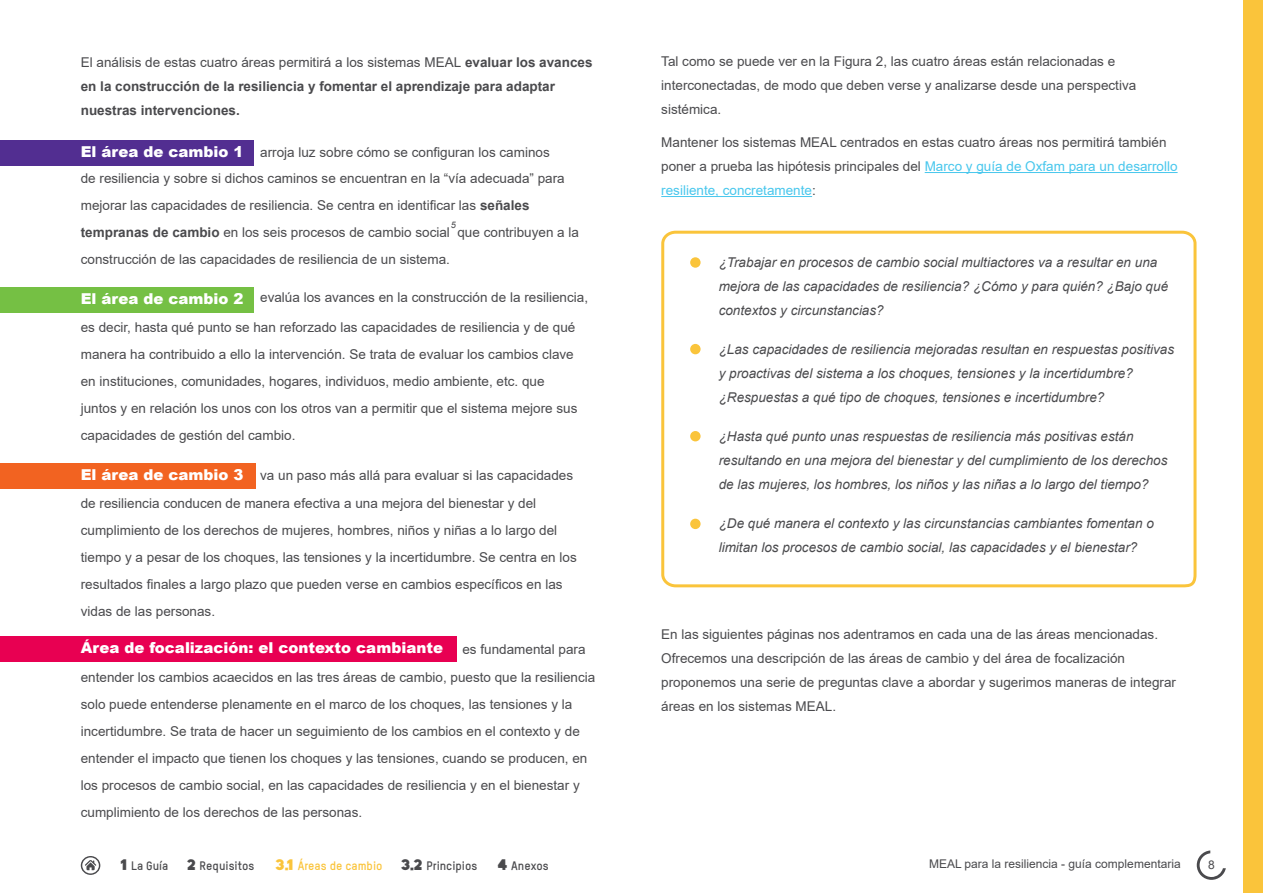
<style>
.page{position:relative;width:1263px;height:893px;background:#fff}
.page>*{position:absolute;margin:0;border:0;box-sizing:border-box;transform-origin:0 0}
.t1{font:900 15px "Arial";color:#fff}
.t2{font:13.5px/27px "Arial";color:#4a4a4d}
.t3{font:italic 13.5px/24px "Arial";color:#4a4a4d}
.t4{font:700 13.5px/24px "Arial";color:#4a4a4d}
.t5{font:12px "Arial";color:#4a4a4d}
.t6{font:700 12px "Oxfam TSTARPRO";color:#fac43b}
.t7{font:700 12px "Oxfam TSTARPRO";color:#4a4a4d}
.t8{font:italic 9px "Arial";color:#4a4a4d}
.s1{font-weight:400}
.s2{font-weight:700}
.s3{color:#48c7ed}
.s4{font-family:"Oxfam Global Headline";font-weight:400;font-size:15px}
.s5{font-family:"Oxfam Global Headline";font-weight:400;font-size:15px;color:#4a4a4d}
.s6{color:#4a4a4d}
</style>
<div class="page">
<div style="left:0;top:140px;width:253px;height:25px;background:#522e91"></div>
<div style="left:0;top:288px;width:253px;height:25px;background:#75c044"></div>
<div style="left:0;top:463px;width:255px;height:25px;background:#f26321"></div>
<div style="left:0;top:637px;width:456px;height:25px;background:#e80052"></div>
<div style="left:1244px;top:0;width:19px;height:893px;background:#fac43b"></div>
<hr style="left:925px;top:172px;width:252px;height:1px;background:#48c7ed">
<hr style="left:661px;top:196px;width:151px;height:1px;background:#48c7ed">
<svg style="left:1197px;top:850px;width:29px;height:30px"></svg>
<svg style="left:661px;top:230px;width:536px;height:358px"></svg>
<div style="left:690px;top:257px;width:11px;height:11px;background:#fac43b;border-radius:50%"></div>
<div style="left:690px;top:344px;width:11px;height:10px;background:#fac43b;border-radius:50%"></div>
<div style="left:690px;top:431px;width:11px;height:10px;background:#fac43b;border-radius:50%"></div>
<div style="left:690px;top:519px;width:11px;height:10px;background:#fac43b;border-radius:50%"></div>
<svg style="left:81px;top:856px;width:19px;height:19px"></svg>
<p class="t4" style="left:81px;top:50px;width:513px"><span class="s1">El análisis de estas cuatro áreas permitirá a los sistemas MEAL</span> evaluar los avances en la construcción de la resiliencia y fomentar el aprendizaje para adaptar nuestras intervenciones.</p>
<p class="t1" style="left:81px;top:141px;width:164px">El área de cambio 1</p>
<p class="t2" style="left:260px;top:139px;width:291px">arroja luz sobre cómo se configuran los caminos</p>
<p class="t2" style="left:81px;top:164px;width:500px">de resiliencia y sobre si dichos caminos se encuentran en la “vía adecuada” para mejorar las capacidades de resiliencia. Se centra en identificar las <span class="s2">señales tempranas de cambio</span> en los seis procesos de cambio social que contribuyen a la construcción de las capacidades de resiliencia de un sistema.</p>
<p class="t8" style="left:451px;top:219px;width:7px">5</p>
<p class="t1" style="left:81px;top:288px;width:164px">El área de cambio 2</p>
<p class="t2" style="left:260px;top:284px;width:329px">evalúa los avances en la construcción de la resiliencia,</p>
<p class="t2" style="left:81px;top:314px;width:498px">es decir, hasta qué punto se han reforzado las capacidades de resiliencia y de qué manera ha contribuido a ello la intervención. Se trata de evaluar los cambios clave en instituciones, comunidades, hogares, individuos, medio ambiente, etc. que juntos y en relación los unos con los otros van a permitir que el sistema mejore sus capacidades de gestión del cambio.</p>
<p class="t1" style="left:81px;top:464px;width:164px">El área de cambio 3</p>
<p class="t2" style="left:260px;top:462px;width:314px">va un paso más allá para evaluar si las capacidades</p>
<p class="t2" style="left:81px;top:489px;width:497px">de resiliencia conducen de manera efectiva a una mejora del bienestar y del cumplimiento de los derechos de mujeres, hombres, niños y niñas a lo largo del tiempo y a pesar de los choques, las tensiones y la incertidumbre. Se centra en los resultados finales a largo plazo que pueden verse en cambios específicos en las vidas de las personas.</p>
<p class="t1" style="left:81px;top:637px;width:364px">Área de focalización: el contexto cambiante</p>
<p class="t2" style="left:462px;top:635px;width:125px">es fundamental para</p>
<p class="t2" style="left:81px;top:664px;width:516px">entender los cambios acaecidos en las tres áreas de cambio, puesto que la resiliencia solo puede entenderse plenamente en el marco de los choques, las tensiones y la incertidumbre. Se trata de hacer un seguimiento de los cambios en el contexto y de entender el impacto que tienen los choques y las tensiones, cuando se producen, en los procesos de cambio social, en las capacidades de resiliencia y en el bienestar y cumplimiento de los derechos de las personas.</p>
<p class="t2" style="left:661px;top:49px;width:476px;line-height:24px">Tal como se puede ver en la Figura 2, las cuatro áreas están relacionadas e interconectadas, de modo que deben verse y analizarse desde una perspectiva sistémica.</p>
<p class="t2" style="left:661px;top:130px;width:518px;line-height:24px">Mantener los sistemas MEAL centrados en estas cuatro áreas nos permitirá también poner a prueba las hipótesis principales del <span class="s3">Marco y guía de Oxfam para un desarrollo resiliente, concretamente</span>:</p>
<p class="t3" style="left:719px;top:251px;width:451px">¿Trabajar en procesos de cambio social multiactores va a resultar en una mejora de las capacidades de resiliencia? ¿Cómo y para quién? ¿Bajo qué contextos y circunstancias?</p>
<p class="t3" style="left:719px;top:338px;width:457px">¿Las capacidades de resiliencia mejoradas resultan en respuestas positivas y proactivas del sistema a los choques, tensiones y la incertidumbre? ¿Respuestas a qué tipo de choques, tensiones e incertidumbre?</p>
<p class="t3" style="left:719px;top:425px;width:450px">¿Hasta qué punto unas respuestas de resiliencia más positivas están resultando en una mejora del bienestar y del cumplimiento de los derechos de las mujeres, los hombres, los niños y las niñas a lo largo del tiempo?</p>
<p class="t3" style="left:719px;top:512px;width:437px">¿De qué manera el contexto y las circunstancias cambiantes fomentan o limitan los procesos de cambio social, las capacidades y el bienestar?</p>
<p class="t2" style="left:661px;top:622px;width:516px;line-height:24px">En las siguientes páginas nos adentramos en cada una de las áreas mencionadas.<br>Ofrecemos una descripción de las áreas de cambio y del área de focalización proponemos una serie de preguntas clave a abordar y sugerimos maneras de integrar áreas en los sistemas MEAL.</p>
<p class="t7" style="left:121px;top:857px;width:135px"><span class="s4">1</span> La Guía <span class="s4">2</span> Requisitos</p>
<p class="t6" style="left:276px;top:857px;width:203px"><span class="s4">3.1</span> Áreas de cambio <span class="s5">3.2</span> <span class="s6">Principios</span></p>
<p class="t7" style="left:498px;top:857px;width:53px"><span class="s4">4</span> Anexos</p>
<p class="t5" style="left:929px;top:856px;width:253px">MEAL para la resiliencia - guía complementaria</p>
<p class="t5" style="left:1208px;top:857px;width:8px">8</p>
</div>
